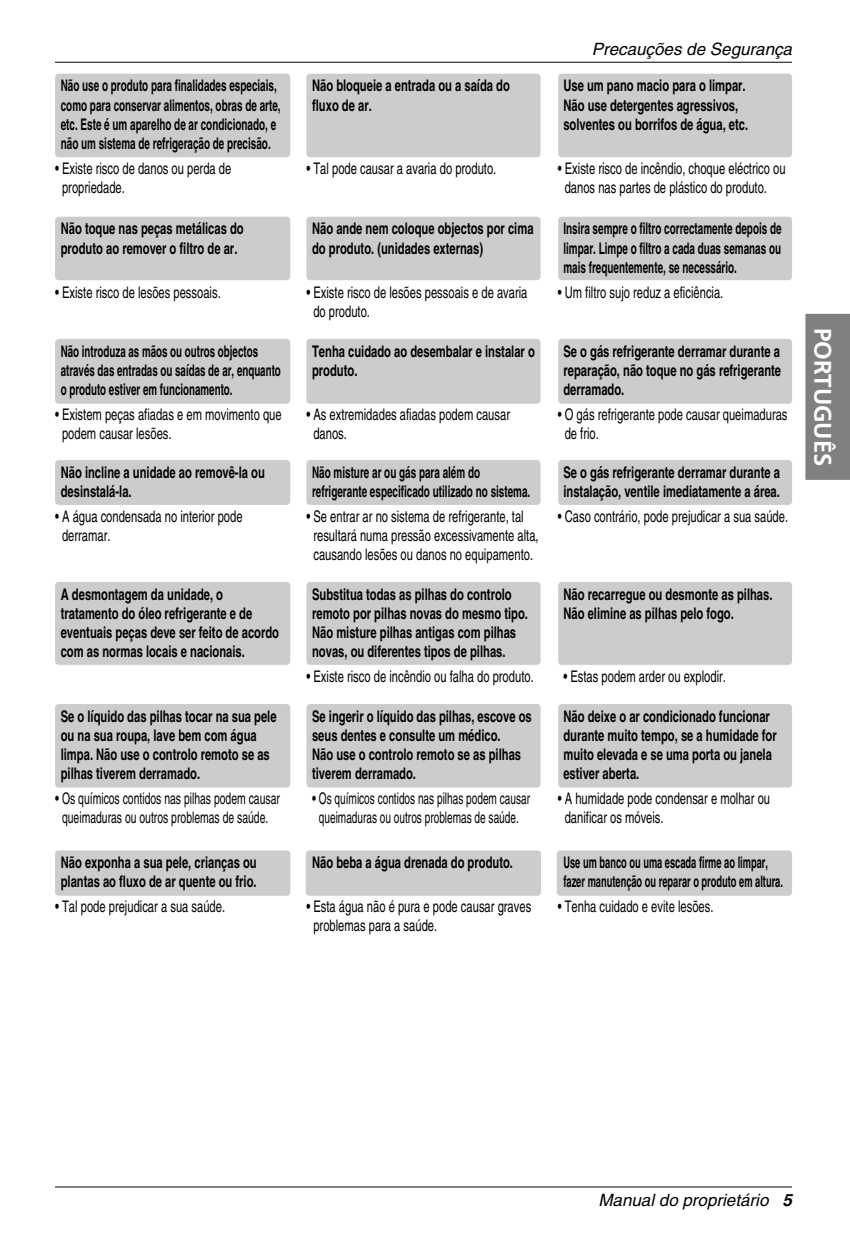
<style>
.page{position:relative;width:850px;height:1246px;background:#fff}
.page>*{position:absolute;margin:0;border:0;box-sizing:border-box;transform-origin:0 0}
.t1{font:700 24px "Frutiger";color:#fff}
.t2{font:italic 17px "Helvetica";color:#000}
.t3{font:700 16px/19.2px "Helvetica";color:#000;scale:.7 1}
.t4{font:16px/19.2px "Helvetica";color:#000;scale:.7 1}
.t5{font:700 16px/19.2px "Helvetica";color:#000;scale:.62 1}
.t6{font:700 16px/19.2px "Helvetica";color:#000;scale:.61 1}
.t7{font:700 16px/19.2px "Helvetica";color:#000;scale:.58 1}
.s1{font-weight:700}
</style>
<div class="page">
<hr style="left:55px;top:62px;width:737px;height:1px;background:#000">
<hr style="left:55px;top:1186px;width:737px;height:2px;background:#000">
<div style="left:805px;top:313px;width:45px;height:167px;background:#808080"></div>
<div style="left:558px;top:74px;width:234px;height:83px;background:#ccc;border-radius:4px"></div>
<div style="left:55px;top:74px;width:235px;height:83px;background:#ccc;border-radius:4px"></div>
<div style="left:306px;top:74px;width:235px;height:83px;background:#ccc;border-radius:4px"></div>
<div style="left:558px;top:217px;width:234px;height:63px;background:#ccc;border-radius:4px"></div>
<div style="left:55px;top:217px;width:235px;height:63px;background:#ccc;border-radius:4px"></div>
<div style="left:306px;top:217px;width:235px;height:63px;background:#ccc;border-radius:4px"></div>
<div style="left:558px;top:339px;width:234px;height:65px;background:#ccc;border-radius:4px"></div>
<div style="left:55px;top:339px;width:235px;height:65px;background:#ccc;border-radius:4px"></div>
<div style="left:306px;top:339px;width:235px;height:65px;background:#ccc;border-radius:4px"></div>
<div style="left:558px;top:460px;width:234px;height:45px;background:#ccc;border-radius:4px"></div>
<div style="left:55px;top:460px;width:235px;height:45px;background:#ccc;border-radius:4px"></div>
<div style="left:306px;top:460px;width:235px;height:45px;background:#ccc;border-radius:4px"></div>
<div style="left:558px;top:582px;width:234px;height:83px;background:#ccc;border-radius:4px"></div>
<div style="left:55px;top:582px;width:235px;height:83px;background:#ccc;border-radius:4px"></div>
<div style="left:306px;top:582px;width:235px;height:83px;background:#ccc;border-radius:4px"></div>
<div style="left:558px;top:704px;width:234px;height:84px;background:#ccc;border-radius:4px"></div>
<div style="left:55px;top:704px;width:235px;height:84px;background:#ccc;border-radius:4px"></div>
<div style="left:306px;top:704px;width:235px;height:84px;background:#ccc;border-radius:4px"></div>
<div style="left:557px;top:850px;width:235px;height:46px;background:#ccc;border-radius:4px"></div>
<div style="left:55px;top:850px;width:235px;height:46px;background:#ccc;border-radius:4px"></div>
<div style="left:306px;top:850px;width:235px;height:46px;background:#ccc;border-radius:4px"></div>
<p class="t5" style="left:61px;top:78px;width:356px">Não use o produto para finalidades especiais, como para conservar alimentos, obras de arte, etc. Este é um aparelho de ar condicionado, e não um sistema de refrigeração de precisão.</p>
<p class="t4" style="left:62px;top:160px;width:243px;text-indent:-7px">• Existe risco de danos ou perda de propriedade.</p>
<p class="t3" style="left:61px;top:221px;width:263px">Não toque nas peças metálicas do produto ao remover o filtro de ar.</p>
<p class="t4" style="left:55px;top:284px;width:238px">• Existe risco de lesões pessoais.</p>
<p class="t6" style="left:61px;top:343px;width:362px">Não introduza as mãos ou outros objectos através das entradas ou saídas de ar, enquanto o produto estiver em funcionamento.</p>
<p class="t4" style="left:62px;top:406px;width:315px;text-indent:-7px">• Existem peças afiadas e em movimento que podem causar lesões.</p>
<p class="t3" style="left:61px;top:464px;width:293px">Não incline a unidade ao removê-la ou desinstalá-la.</p>
<p class="t4" style="left:62px;top:508px;width:259px;text-indent:-7px">• A água condensada no interior pode derramar.</p>
<p class="t3" style="left:312px;top:78px;width:284px">Não bloqueie a entrada ou a saída do fluxo de ar.</p>
<p class="t4" style="left:306px;top:160px;width:273px">• Tal pode causar a avaria do produto.</p>
<p class="t3" style="left:312px;top:221px;width:318px">Não ande nem coloque objectos por cima do produto. (unidades externas)</p>
<p class="t4" style="left:313px;top:284px;width:307px;text-indent:-7px">• Existe risco de lesões pessoais e de avaria do produto.</p>
<p class="t3" style="left:312px;top:343px;width:320px">Tenha cuidado ao desembalar e instalar o produto.</p>
<p class="t4" style="left:313px;top:406px;width:282px;text-indent:-7px">• As extremidades afiadas podem causar danos.</p>
<p class="t5" style="left:312px;top:464px;width:354px">Não misture ar ou gás para além do refrigerante especificado utilizado no sistema.</p>
<p class="t4" style="left:313px;top:508px;width:323px;text-indent:-7px">• Se entrar ar no sistema de refrigerante, tal resultará numa pressão excessivamente alta, causando lesões ou danos no equipamento.</p>
<p class="t3" style="left:61px;top:586px;width:314px">A desmontagem da unidade, o tratamento do óleo refrigerante e de eventuais peças deve ser feito de acordo com as normas locais e nacionais.</p>
<p class="t3" style="left:312px;top:586px;width:310px">Substitua todas as pilhas do controlo remoto por pilhas novas do mesmo tipo.<br>Não misture pilhas antigas com pilhas novas, ou diferentes tipos de pilhas.</p>
<p class="t4" style="left:306px;top:668px;width:326px">• Existe risco de incêndio ou falha do produto.</p>
<p class="t3" style="left:61px;top:708px;width:310px">Se o líquido das pilhas tocar na sua pele ou na sua roupa, lave bem com água limpa. Não use o controlo remoto se as pilhas tiverem derramado.</p>
<p class="t4" style="left:55px;top:791px;width:323px;text-align:center">• Os químicos contidos nas pilhas podem causar queimaduras ou outros problemas de saúde.</p>
<p class="t3" style="left:61px;top:854px;width:282px">Não exponha a sua pele, crianças ou plantas ao fluxo de ar quente ou frio.</p>
<p class="t4" style="left:55px;top:898px;width:245px">• Tal pode prejudicar a sua saúde.</p>
<p class="t3" style="left:312px;top:708px;width:315px">Se ingerir o líquido das pilhas, escove os seus dentes e consulte um médico.<br>Não use o controlo remoto se as pilhas tiverem derramado.</p>
<p class="t4" style="left:312px;top:791px;width:313px;text-align:center">• Os químicos contidos nas pilhas podem causar queimaduras ou outros problemas de saúde.</p>
<p class="t3" style="left:312px;top:854px;width:289px">Não beba a água drenada do produto.</p>
<p class="t4" style="left:313px;top:898px;width:313px;text-indent:-7px">• Esta água não é pura e pode causar graves problemas para a saúde.</p>
<p class="t2" style="left:592px;top:43px;width:202px">Precauções de Segurança</p>
<p class="t3" style="left:563px;top:78px;width:266px">Use um pano macio para o limpar.<br>Não use detergentes agressivos, solventes ou borrifos de água, etc.</p>
<p class="t4" style="left:565px;top:160px;width:317px;text-indent:-7px">• Existe risco de incêndio, choque eléctrico ou danos nas partes de plástico do produto.</p>
<p class="t5" style="left:563px;top:221px;width:353px;text-align:justify">Insira sempre o filtro correctamente depois de limpar. Limpe o filtro a cada duas semanas ou mais frequentemente, se necessário.</p>
<p class="t4" style="left:558px;top:284px;width:238px">• Um filtro sujo reduz a eficiência.</p>
<p class="t3" style="left:563px;top:343px;width:313px;text-align:justify">Se o gás refrigerante derramar durante a reparação, não toque no gás refrigerante derramado.</p>
<p class="t4" style="left:565px;top:406px;width:320px;text-indent:-7px">• O gás refrigerante pode causar queimaduras de frio.</p>
<p class="t3" style="left:563px;top:464px;width:311px">Se o gás refrigerante derramar durante a instalação, ventile imediatamente a área.</p>
<p class="t4" style="left:558px;top:508px;width:331px">• Caso contrário, pode prejudicar a sua saúde.</p>
<p class="t3" style="left:563px;top:586px;width:300px">Não recarregue ou desmonte as pilhas.<br>Não elimine as pilhas pelo fogo.</p>
<p class="t4" style="left:563px;top:668px;width:234px">• Estas podem arder ou explodir.</p>
<p class="t3" style="left:563px;top:708px;width:306px">Não deixe o ar condicionado funcionar durante muito tempo, se a humidade for muito elevada e se uma porta ou janela estiver aberta.</p>
<p class="t4" style="left:565px;top:791px;width:295px;text-indent:-7px">• A humidade pode condensar e molhar ou danificar os móveis.</p>
<p class="t7" style="left:563px;top:854px;width:380px">Use um banco ou uma escada firme ao limpar, fazer manutenção ou reparar o produto em altura.</p>
<p class="t4" style="left:558px;top:898px;width:224px">• Tenha cuidado e evite lesões.</p>
<h1 class="t1" style="left:833px;top:328px;width:140px;rotate:90deg">PORTUGUÊS</h1>
<p class="t2" style="left:598px;top:1194px;width:195px">Manual do proprietário <span class="s1">5</span></p>
</div>
